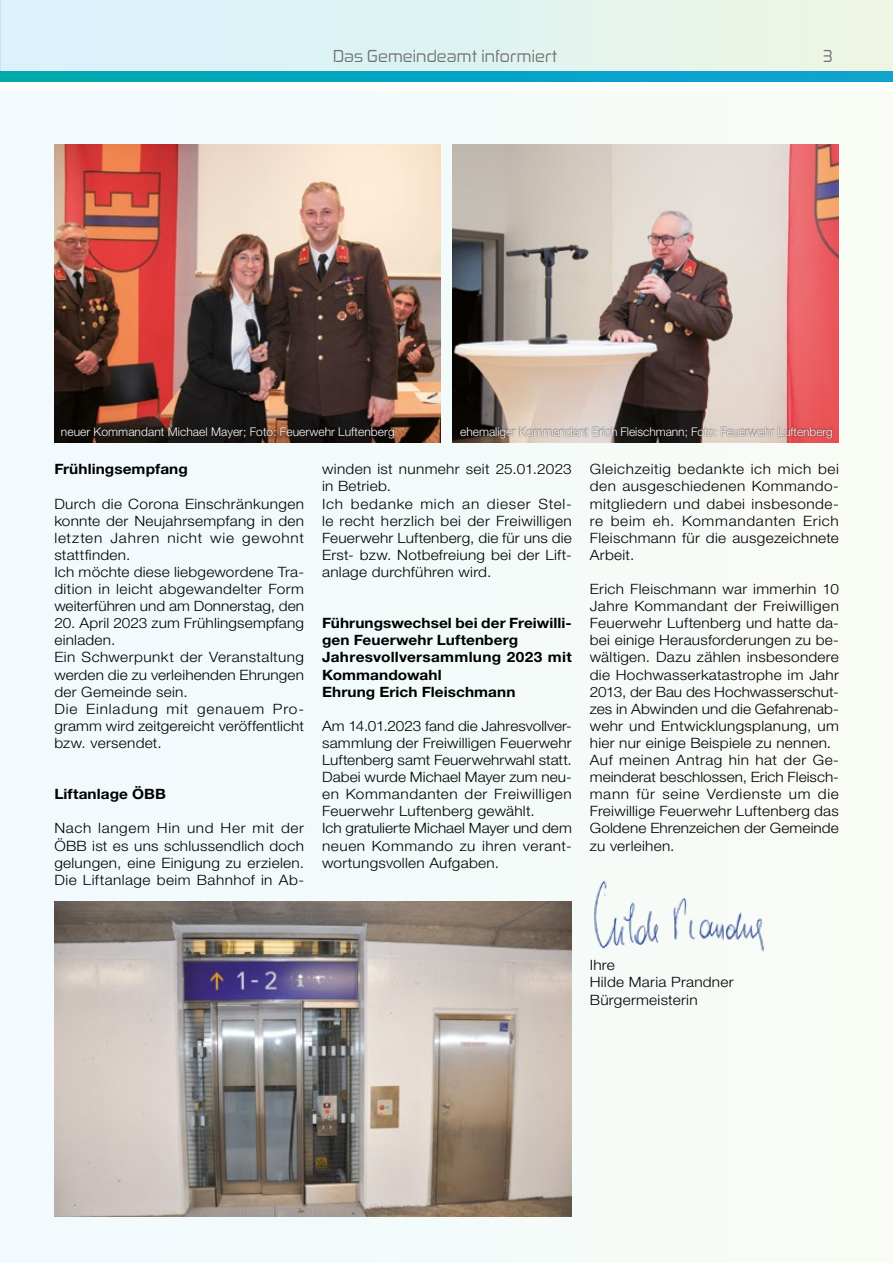
<style>
.page{position:relative;width:893px;height:1263px;background:#fff}
.page>*{position:absolute;margin:0;border:0;box-sizing:border-box;transform-origin:0 0}
.t1{font:16.5px "Zekton Rg";letter-spacing:.01em;color:#706f6f}
.t2{font:300 14.25px/17.1px "Helvetica Neue LT Pro";letter-spacing:.015em;color:#000;scale:1.08 1}
.t3{font:700 14.25px/17.1px "Helvetica Neue LT Pro";letter-spacing:.005em;color:#000;scale:1.08 1}
.t4{font:300 12px "Helvetica Neue LT Pro";letter-spacing:-.005em;color:#fff}
</style>
<div class="page">
<svg style="left:0;top:0;width:1px;height:76px"></svg>
<div style="left:0;top:92px;width:893px;height:1171px;background:#f3fbf9"></div>
<hr style="left:0;top:92px;width:1px;height:1171px;background:#f3fafd">
<svg style="left:1px;top:0;width:892px;height:81px;background:#c6e9ea"></svg>
<img style="left:594px;top:880px;width:170px;height:72px">
<img style="left:54px;top:902px;width:518px;height:314px">
<img style="left:453px;top:145px;width:386px;height:297px">
<img style="left:54px;top:145px;width:386px;height:297px">
<div style="left:61px;top:426px;width:334px;height:13px;background:#000;opacity:.75"></div>
<div style="left:459px;top:426px;width:374px;height:13px;background:#000;opacity:.75"></div>
<p class="t1" style="left:333px;top:46px;width:226px">Das Gemeindeamt informiert</p>
<p class="t1" style="left:823px;top:46px;width:11px">3</p>
<p class="t4" style="left:61px;top:424px;width:335px">neuer Kommandant Michael Mayer; Foto: Feuerwehr Luftenberg</p>
<p class="t4" style="left:460px;top:424px;width:374px">ehemaliger Kommandant Erich Fleischmann; Foto: Feuerwehr Luftenberg</p>
<p class="t3" style="left:54px;top:460px;width:125px">Frühlingsempfang</p>
<p class="t2" style="left:54px;top:495px;width:233px">Durch die Corona Einschränkungen konnte der Neujahrsempfang in den letzten Jahren nicht wie gewohnt stattfinden.<br>Ich möchte diese liebgewordene Tra&shy;dition in leicht abgewandelter Form weiterführen und am Donnerstag, den</p>
<p class="t2" style="left:54px;top:614px;width:233px">20. April 2023 zum Frühlingsempfang einladen.<br>Ein Schwerpunkt der Veranstaltung werden die zu verleihenden Ehrungen der Gemeinde sein.<br>Die Einladung mit genauem Pro&shy;gramm wird zeitgereicht veröffentlicht bzw. versendet.</p>
<p class="t3" style="left:54px;top:785px;width:105px">Liftanlage ÖBB</p>
<p class="t2" style="left:54px;top:819px;width:233px;text-align:justify">Nach langem Hin und Her mit der ÖBB ist es uns schlussendlich doch gelungen, eine Einigung zu erzielen.<br>Die Liftanlage beim Bahnhof in Ab-</p>
<p class="t2" style="left:322px;top:460px;width:233px">winden ist nunmehr seit 25.01.2023 in Betrieb.<br>Ich bedanke mich an dieser Stel&shy;le recht herzlich bei der Freiwilligen<br>Feuerwehr Luftenberg, die für uns die<br>Erst- bzw. Notbefreiung bei der Lift&shy;anlage durchführen wird.</p>
<p class="t3" style="left:322px;top:614px;width:233px">Führungswechsel bei der Freiwilli&shy;gen Feuerwehr Luftenberg<br>Jahresvollversammlung 2023 mit<br>Kommandowahl<br>Ehrung Erich Fleischmann</p>
<p class="t2" style="left:322px;top:717px;width:233px">Am 14.01.2023 fand die Jahresvollver&shy;sammlung der Freiwilligen Feuerwehr Luftenberg samt Feuerwehrwahl statt.<br>Dabei wurde Michael Mayer zum neu&shy;en Kommandanten der Freiwilligen Feuerwehr Luftenberg gewählt.<br>Ich gratulierte Michael Mayer und dem neuen Kommando zu ihren verant&shy;wortungsvollen Aufgaben.</p>
<p class="t2" style="left:590px;top:460px;width:232px;text-align:justify">Gleichzeitig bedankte ich mich bei den ausgeschiedenen Kommando&shy;mitgliedern und dabei insbesonde&shy;re beim eh. Kommandanten Erich Fleischmann für die ausgezeichnete Arbeit.</p>
<p class="t2" style="left:590px;top:580px;width:232px">Erich Fleischmann war immerhin 10<br>Jahre Kommandant der Freiwilligen Feuerwehr Luftenberg und hatte da&shy;bei einige Herausforderungen zu be&shy;wältigen. Dazu zählen insbesondere die Hochwasserkatastrophe im Jahr 2013, der Bau des Hochwasserschut&shy;zes in Abwinden und die Gefahrenab&shy;wehr und Entwicklungsplanung, um hier nur einige Beispiele zu nennen.<br>Auf meinen Antrag hin hat der Ge&shy;meinderat beschlossen, Erich Fleisch&shy;mann für seine Verdienste um die Freiwillige Feuerwehr Luftenberg das Goldene Ehrenzeichen der Gemeinde zu verleihen.</p>
<p class="t2" style="left:590px;top:956px;width:135px">Ihre<br>Hilde Maria Prandner<br>Bürgermeisterin</p>
</div>
